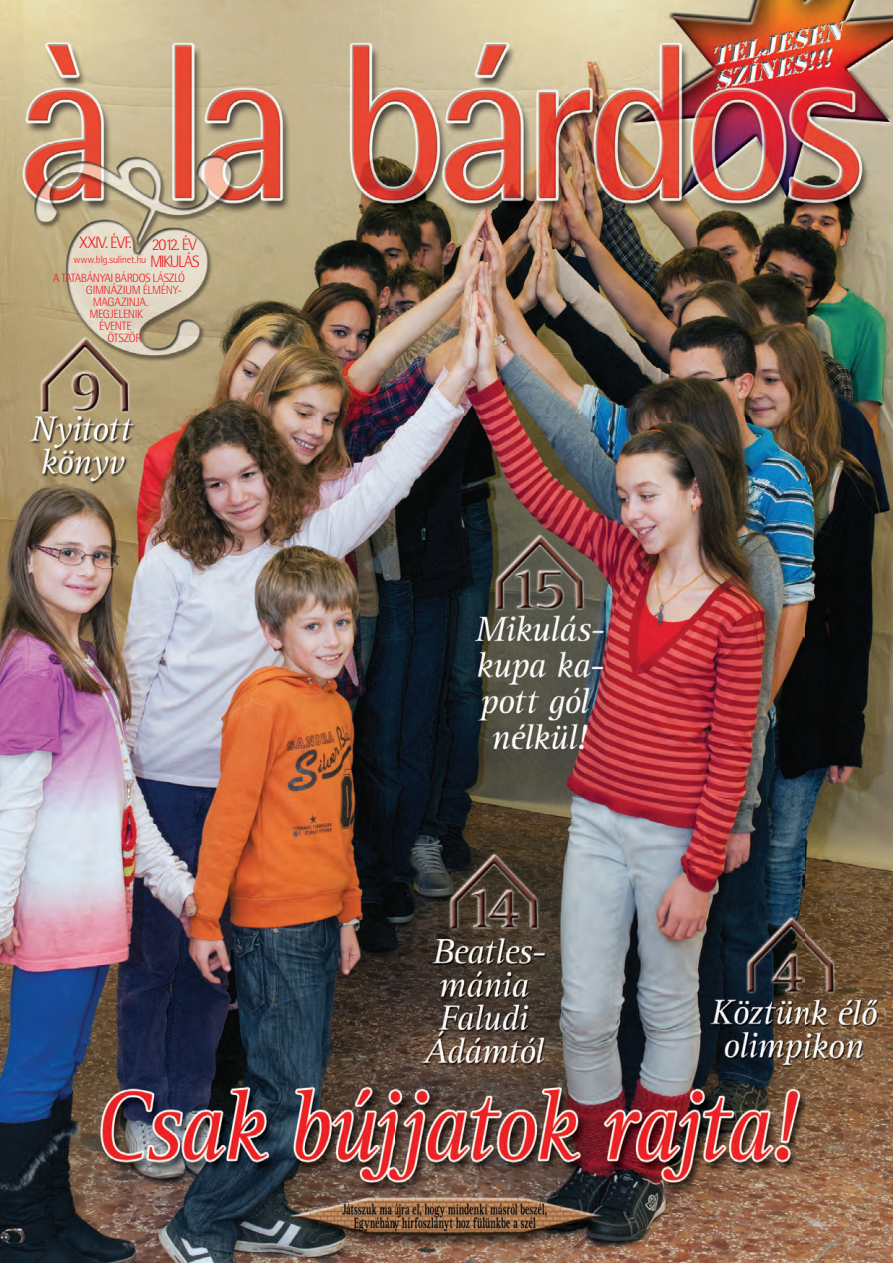
<style>
.page{position:relative;width:893px;height:1263px;background:#fff}
.page>*{position:absolute;margin:0;border:0;box-sizing:border-box;transform-origin:0 0}
.t1{font:16.5px "Rotis Sm Sn Lt PFL";letter-spacing:-.02em;color:#ee1d23}
.t2{font:16.5px "Rotis Sm Sn Lt PFL";letter-spacing:-.05em;color:#ee1d23}
.t3{font:12px "Rotis Sm Sn Lt PFL";letter-spacing:.015em;color:#ee1d23}
.t4{font:12px "Rotis Sm Sn Lt PFL";letter-spacing:-.005em;color:#ee1d23}
.t5{font:10.5px "Rotis Sm Sn Lt PFL";letter-spacing:.025em;color:#ee1d23}
</style>
<div class="page">
<img style="left:0;top:0;width:892px;height:1262px">
<h1 class="t1" style="left:79px;top:236px;width:53px">XXIV. ÉVF.</h1>
<h1 class="t1" style="left:152px;top:239px;width:46px">2012. ÉV</h1>
<p class="t4" style="left:53px;top:273px;width:133px">A TATABÁNYAI BÁRDOS LÁSZLÓ</p>
<p class="t3" style="left:86px;top:285px;width:97px">GIMNÁZIUM ÉLMÉNY-</p>
<p class="t3" style="left:93px;top:297px;width:57px">MAGAZINJA.</p>
<p class="t3" style="left:89px;top:309px;width:55px">MEGJELENIK</p>
<p class="t3" style="left:99px;top:321px;width:33px">ÉVENTE</p>
<p class="t3" style="left:107px;top:333px;width:35px">ÖTSZÖR</p>
<h1 class="t2" style="left:150px;top:255px;width:51px">MIKULÁS</h1>
<p class="t5" style="left:74px;top:255px;width:74px">www.blg.sulinet.hu</p>
</div>
